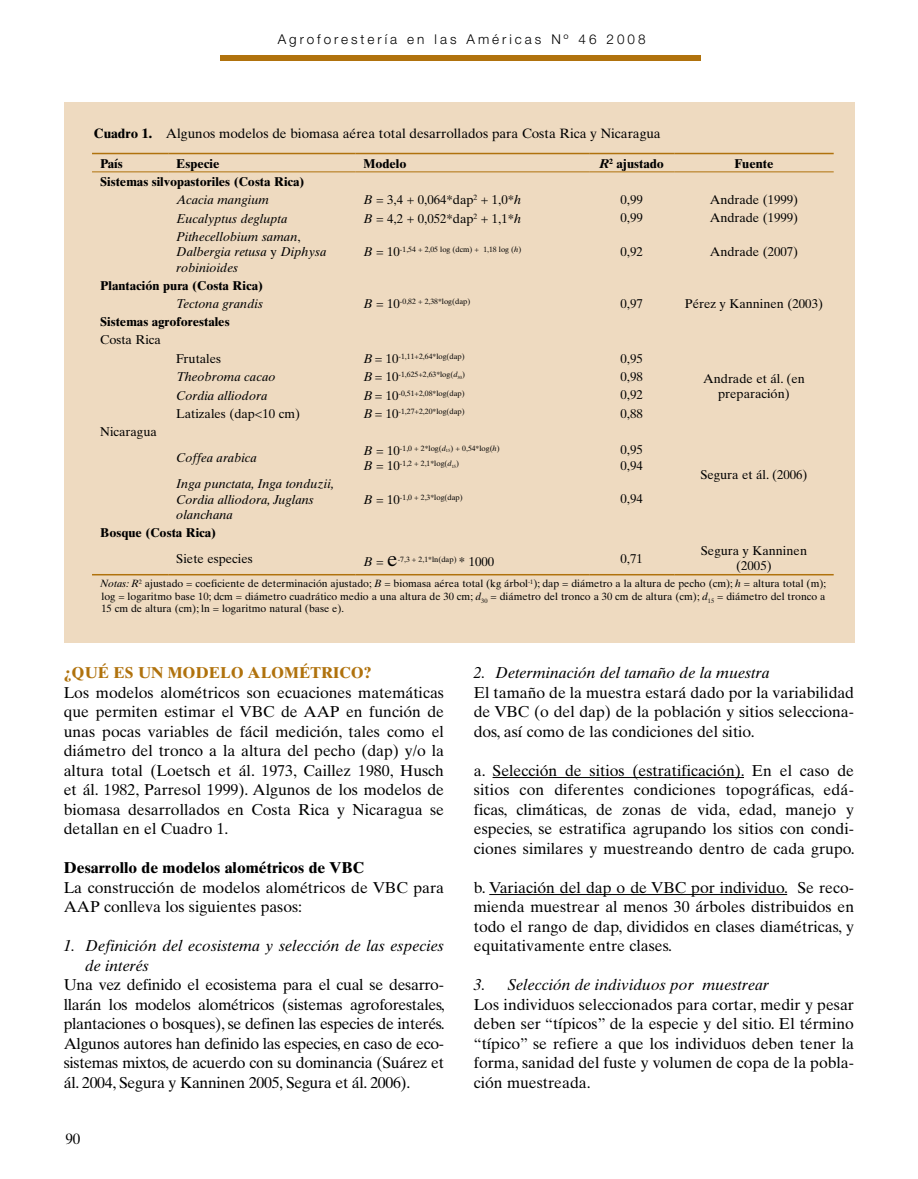
<style>
.page{position:relative;width:918px;height:1179px;background:#fff}
.page>*{position:absolute;margin:0;border:0;box-sizing:border-box;transform-origin:0 0}
.t1{font:15.75px/19.5px "Times Ten";color:#000;text-align:justify}
.t2{font:italic 15.75px/19.5px "Times Ten";color:#000}
.t3{font:700 15.75px "Times Ten";color:#000}
.t4{font:700 15.75px "Times Ten";color:#b0720d}
.t5{font:15px "Times Ten";color:#000}
.t6{font:13.5px "Times Ten";color:#000}
.t7{font:300 13.5px "Helvetica Neue";letter-spacing:.22em;color:#000}
.t8{font:12.75px/15.3px "Times Ten";color:#000;text-align:center}
.t9{font:italic 12.75px/15.3px "Times Ten";color:#000}
.t10{font:700 12.75px "Times Ten";color:#000}
.t11{font:10.5px/12.6px "Times Ten";color:#000;text-align:justify}
.t12{font:7.65px/15.3px "Times Ten";color:#000}
.s1{font-weight:700}
.s2{font-style:italic}
.s3{font-style:normal}
.s4{font-style:italic;font-size:12.75px}
.s5{font-size:12.75px}
.s6{font-style:normal;font-size:21px}
</style>
<div class="page">
<div style="left:220px;top:55px;width:480px;height:5px;background:#b0720d"></div>
<hr style="left:493px;top:777px;width:251px;height:1px;background:#000">
<hr style="left:489px;top:894px;width:298px;height:1px;background:#000">
<div style="left:64px;top:102px;width:790px;height:540px;background:#eedac0"></div>
<hr style="left:92px;top:171px;width:76px;height:1px;background:#b0720d">
<hr style="left:168px;top:171px;width:187px;height:1px;background:#b0720d">
<hr style="left:355px;top:171px;width:234px;height:1px;background:#b0720d">
<hr style="left:589px;top:171px;width:85px;height:1px;background:#b0720d">
<hr style="left:674px;top:171px;width:160px;height:1px;background:#b0720d">
<hr style="left:92px;top:153px;width:76px;height:1px;background:#b0720d">
<hr style="left:168px;top:153px;width:187px;height:1px;background:#b0720d">
<hr style="left:355px;top:153px;width:234px;height:1px;background:#b0720d">
<hr style="left:589px;top:153px;width:85px;height:1px;background:#b0720d">
<hr style="left:674px;top:153px;width:160px;height:1px;background:#b0720d">
<hr style="left:92px;top:574px;width:76px;height:1px;background:#b0720d">
<hr style="left:168px;top:574px;width:187px;height:1px;background:#b0720d">
<hr style="left:355px;top:574px;width:234px;height:1px;background:#b0720d">
<hr style="left:589px;top:574px;width:85px;height:1px;background:#b0720d">
<hr style="left:674px;top:574px;width:160px;height:1px;background:#b0720d">
<p class="t7" style="left:278px;top:31px;width:369px">Agroforestería en las Américas Nº 46 2008</p>
<p class="t6" style="left:94px;top:125px;width:568px"><span class="s1">Cuadro 1.</span> Algunos modelos de biomasa aérea total desarrollados para Costa Rica y Nicaragua</p>
<p class="t10" style="left:100px;top:155px;width:24px">País</p>
<p class="t10" style="left:176px;top:155px;width:45px">Especie</p>
<p class="t10" style="left:363px;top:155px;width:45px">Modelo</p>
<p class="t10" style="left:599px;top:155px;width:66px"><span class="s2">R</span><sup>2</sup> ajustado</p>
<p class="t10" style="left:735px;top:155px;width:40px">Fuente</p>
<p class="t10" style="left:100px;top:174px;width:206px">Sistemas silvopastoriles (Costa Rica)</p>
<p class="t9" style="left:176px;top:192px;width:94px">Acacia mangium</p>
<p class="t8" style="left:363px;top:192px;width:159px"><span class="s2">B</span> = 3,4 + 0,064*dap<sup>2</sup> + 1,0*<span class="s2">h</span></p>
<p class="t8" style="left:621px;top:192px;width:24px">0,99</p>
<p class="t8" style="left:710px;top:192px;width:90px">Andrade (1999)</p>
<p class="t9" style="left:176px;top:210px;width:113px">Eucalyptus deglupta</p>
<p class="t8" style="left:363px;top:210px;width:159px"><span class="s2">B</span> = 4,2 + 0,052*dap<sup>2</sup> + 1,1*<span class="s2">h</span></p>
<p class="t8" style="left:621px;top:210px;width:24px">0,99</p>
<p class="t8" style="left:710px;top:210px;width:90px">Andrade (1999)</p>
<p class="t9" style="left:176px;top:229px;width:152px">Pithecellobium saman<span class="s3">,<br></span>Dalbergia retusa <span class="s3">y</span> Diphysa robinioides</p>
<p class="t12" style="left:363px;top:242px;width:160px"><span class="s4">B</span> <span class="s5">= 10</span>-1,54 + 2,05 log (dcm) + 1,18 log (<span class="s2">h</span>)</p>
<p class="t8" style="left:621px;top:244px;width:24px">0,92</p>
<p class="t8" style="left:710px;top:244px;width:90px">Andrade (2007)</p>
<p class="t10" style="left:100px;top:278px;width:164px">Plantación pura (Costa Rica)</p>
<p class="t9" style="left:176px;top:296px;width:88px">Tectona grandis</p>
<p class="t12" style="left:363px;top:294px;width:109px"><span class="s4">B</span> <span class="s5">= 10</span>-0,82 + 2,38*log(dap)</p>
<p class="t8" style="left:621px;top:296px;width:24px">0,97</p>
<p class="t8" style="left:685px;top:296px;width:140px">Pérez y Kanninen (2003)</p>
<p class="t10" style="left:100px;top:314px;width:131px">Sistemas agroforestales</p>
<p class="t8" style="left:100px;top:332px;width:62px">Costa Rica</p>
<p class="t8" style="left:176px;top:351px;width:46px">Frutales</p>
<p class="t12" style="left:363px;top:349px;width:103px"><span class="s4">B</span> <span class="s5">= 10</span>-1,11+2,64*log(dap)</p>
<p class="t8" style="left:621px;top:351px;width:24px">0,95</p>
<p class="t8" style="left:703px;top:371px;width:103px">Andrade et ál. (en preparación)</p>
<p class="t9" style="left:176px;top:369px;width:101px">Theobroma cacao</p>
<p class="t12" style="left:363px;top:367px;width:103px"><span class="s4">B</span> <span class="s5">= 10</span>-1,625+2,63*log(<span class="s2">d</span><sub>30</sub>)</p>
<p class="t8" style="left:621px;top:369px;width:24px">0,98</p>
<p class="t9" style="left:176px;top:387px;width:93px">Cordia alliodora</p>
<p class="t12" style="left:363px;top:385px;width:103px"><span class="s4">B</span> <span class="s5">= 10</span>-0,51+2,08*log(dap)</p>
<p class="t8" style="left:621px;top:387px;width:24px">0,92</p>
<p class="t8" style="left:176px;top:406px;width:125px">Latizales (dap&lt;10 cm)</p>
<p class="t12" style="left:363px;top:404px;width:103px"><span class="s4">B</span> <span class="s5">= 10</span>-1,27+2,20*log(dap)</p>
<p class="t8" style="left:621px;top:406px;width:24px">0,88</p>
<p class="t8" style="left:100px;top:424px;width:58px">Nicaragua</p>
<p class="t9" style="left:176px;top:450px;width:82px">Coffea arabica</p>
<p class="t12" style="left:363px;top:440px;width:138px"><span class="s4">B</span> <span class="s5">= 10</span>-1,0 + 2*log(<span class="s2">d</span><sub>15</sub>) + 0,54*log(<span class="s2">h</span>)<br><span class="s4">B</span> <span class="s5">= 10</span>-1,2 + 2,1*log(<span class="s2">d</span><sub>15</sub>)</p>
<p class="t8" style="left:621px;top:442px;width:24px;text-align:left">0,95<br>0,94</p>
<p class="t9" style="left:176px;top:476px;width:159px">Inga punctata, Inga tonduzii,<br>Cordia alliodora, Juglans olanchana</p>
<p class="t12" style="left:363px;top:489px;width:101px"><span class="s4">B</span> <span class="s5">= 10</span>-1,0 + 2,3*log(dap)</p>
<p class="t8" style="left:621px;top:491px;width:24px">0,94</p>
<p class="t8" style="left:700px;top:467px;width:109px">Segura et ál. (2006)</p>
<p class="t10" style="left:100px;top:525px;width:118px">Bosque (Costa Rica)</p>
<p class="t8" style="left:176px;top:551px;width:78px">Siete especies</p>
<p class="t9" style="left:363px;top:554px;width:36px">B <span class="s3">=</span> <span class="s6">e</span></p>
<p class="t12" style="left:398px;top:552px;width:98px">-7,3 + 2,1*ln(dap) <span class="s5">* 1000</span></p>
<p class="t8" style="left:621px;top:551px;width:24px">0,71</p>
<p class="t8" style="left:701px;top:543px;width:108px">Segura y Kanninen (2005)</p>
<p class="t11" style="left:100px;top:577px;width:728px"><span class="s2">Notas: R</span><sup>2</sup> ajustado = coeficiente de determinación ajustado; <span class="s2">B</span> = biomasa aérea total (kg árbol<sup>-1</sup>); dap = diámetro a la altura de pecho (cm); <span class="s2">h</span> = altura total (m); log = logaritmo base 10; dcm = diámetro cuadrático medio a una altura de 30 cm; <span class="s2">d</span><sub>30</sub> = diámetro del tronco a 30 cm de altura (cm); <span class="s2">d</span><sub>15</sub> = diámetro del tronco a 15 cm de altura (cm); ln = logaritmo natural (base e).</p>
<p class="t4" style="left:64px;top:663px;width:310px">¿QUÉ ES UN MODELO ALOMÉTRICO?</p>
<p class="t1" style="left:64px;top:682px;width:382px">Los modelos alométricos son ecuaciones matemáticas que permiten estimar el VBC de AAP en función de unas pocas variables de fácil medición, tales como el diámetro del tronco a la altura del pecho (dap) y/o la altura total (Loetsch et ál. 1973, Caillez 1980, Husch et ál. 1982, Parresol 1999). Algunos de los modelos de biomasa desarrollados en Costa Rica y Nicaragua se detallan en el Cuadro 1.</p>
<p class="t3" style="left:64px;top:858px;width:302px">Desarrollo de modelos alométricos de VBC</p>
<p class="t1" style="left:64px;top:877px;width:382px">La construcción de modelos alométricos de VBC para<br>AAP conlleva los siguientes pasos:</p>
<p class="t2" style="left:85px;top:936px;width:360px;text-indent:-21px">1. Definición del ecosistema y selección de las especies de interés</p>
<p class="t1" style="left:64px;top:975px;width:383px">Una vez definido el ecosistema para el cual se desarro&shy;llarán los modelos alométricos (sistemas agroforestales, plantaciones o bosques), se definen las especies de interés.<br>Algunos autores han definido las especies, en caso de eco&shy;sistemas mixtos, de acuerdo con su dominancia (Suárez et ál. 2004, Segura y Kanninen 2005, Segura et ál. 2006).</p>
<p class="t5" style="left:65px;top:1130px;width:16px">90</p>
<p class="t2" style="left:474px;top:663px;width:297px">2. Determinación del tamaño de la muestra</p>
<p class="t1" style="left:474px;top:683px;width:382px">El tamaño de la muestra estará dado por la variabilidad de VBC (o del dap) de la población y sitios selecciona&shy;dos, así como de las condiciones del sitio.</p>
<p class="t1" style="left:474px;top:761px;width:383px">a. Selección de sitios (estratificación). En el caso de sitios con diferentes condiciones topográficas, edá&shy;ficas, climáticas, de zonas de vida, edad, manejo y especies, se estratifica agrupando los sitios con condi&shy;ciones similares y muestreando dentro de cada grupo.</p>
<p class="t1" style="left:474px;top:878px;width:382px">b. Variación del dap o de VBC por individuo. Se reco&shy;mienda muestrear al menos 30 árboles distribuidos en todo el rango de dap, divididos en clases diamétricas, y equitativamente entre clases.</p>
<p class="t2" style="left:474px;top:975px;width:297px">3. Selección de individuos por muestrear</p>
<p class="t1" style="left:474px;top:995px;width:382px">Los individuos seleccionados para cortar, medir y pesar deben ser “típicos” de la especie y del sitio. El término “típico” se refiere a que los individuos deben tener la forma, sanidad del fuste y volumen de copa de la pobla&shy;ción muestreada.</p>
</div>
